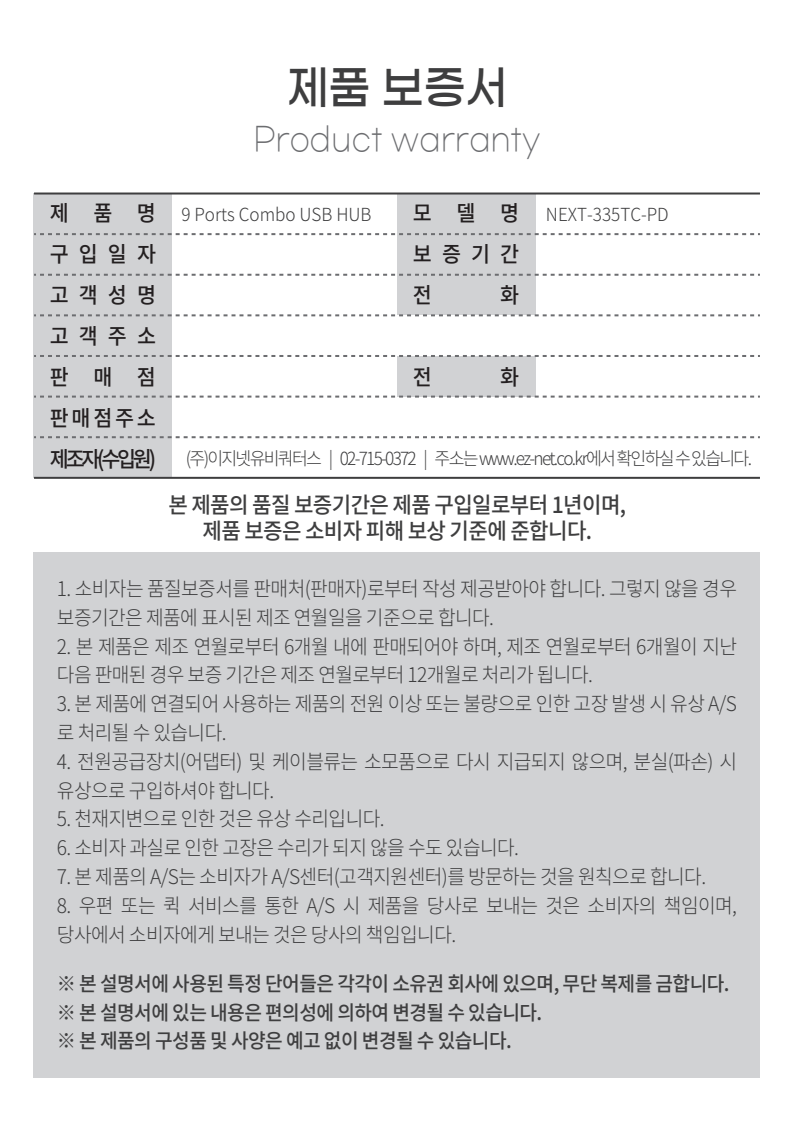
<style>
.page{position:relative;width:794px;height:1134px;background:#fff}
.page>*{position:absolute;margin:0;border:0;box-sizing:border-box;transform-origin:0 0}
.t1{font:46px "Gmarket Sans TTF Medium";color:#3e3e3f;scale:.95 1}
.t2{font:32.4px "Gmarket Sans TTF Light";letter-spacing:-.01em;color:#6c6d70;scale:.95 1}
.t3{font:500 22.4px/25.6px "Noto Sans CJ Kkr";letter-spacing:-.03em;color:#3e3e3f;text-align:center;scale:.95 1}
.t4{font:500 21.6px/41.2px "Noto Sans CJ Kkr";letter-spacing:.485em;color:#231f20;text-align:justify;scale:.95 1}
.t5{font:300 20.4px/28.8px "Noto Sans CJ Kkr";letter-spacing:-.03em;color:#3e3e3f;scale:.95 1}
.t6{font:500 20.4px/28.8px "Noto Sans CJ Kkr";letter-spacing:-.03em;color:#3e3e3f;scale:.95 1}
.t7{font:300 18px "Noto Sans CJ Kkr";letter-spacing:-.1em;color:#3e3e3f;scale:.95 1}
.t8{font:300 18px "Noto Sans CJ Kkr";color:#3e3e3f;scale:.95 1}
</style>
<div class="page">
<div style="left:34px;top:193px;width:138px;height:285px;background:#d1d2d4"></div>
<div style="left:397px;top:193px;width:138px;height:122px;background:#d1d2d4"></div>
<div style="left:397px;top:356px;width:138px;height:41px;background:#d1d2d4"></div>
<hr style="left:34px;top:477px;width:726px;height:2px;background:#3e3e3f">
<hr style="left:34px;top:192px;width:726px;height:2px;background:#3e3e3f">
<svg style="left:34px;top:233px;width:726px;height:2px"></svg>
<svg style="left:34px;top:274px;width:726px;height:2px"></svg>
<svg style="left:34px;top:314px;width:726px;height:2px"></svg>
<svg style="left:34px;top:355px;width:726px;height:2px"></svg>
<svg style="left:34px;top:396px;width:726px;height:2px"></svg>
<svg style="left:34px;top:436px;width:726px;height:2px"></svg>
<div style="left:34px;top:552px;width:726px;height:525px;background:#d1d2d4"></div>
<h1 class="t1" style="left:287px;top:63px;width:234px">제품 보증서</h1>
<h2 class="t2" style="left:253px;top:122px;width:304px">Product warranty</h2>
<p class="t4" style="left:50px;top:193px;width:113px">제품명 구입일자 고객성명 고객주소 판매점 판매점주소 제조자(수입원)</p>
<p class="t4" style="left:413px;top:193px;width:113px">모델명 보증기간 전</p>
<p class="t8" style="left:181px;top:204px;width:202px">9 Ports Combo USB HUB</p>
<p class="t8" style="left:546px;top:204px;width:131px">NEXT-335TC-PD</p>
<p class="t4" style="left:500px;top:275px;width:22px">화</p>
<p class="t4" style="left:413px;top:357px;width:22px">전</p>
<p class="t4" style="left:500px;top:357px;width:22px">화</p>
<p class="t7" style="left:186px;top:449px;width:597px">(주)이지넷유비쿼터스 | 02-715-0372 | 주소는 www.ez-net.co.kr에서 확인하실 수 있습니다.</p>
<p class="t3" style="left:168px;top:493px;width:483px">본 제품의 품질 보증기간은 제품 구입일로부터 1년이며, 제품 보증은 소비자 피해 보상 기준에 준합니다.</p>
<p class="t5" style="left:57px;top:575px;width:717px">1. 소비자는 품질보증서를 판매처(판매자)로부터 작성 제공받아야 합니다. 그렇지 않을 경우 보증기간은 제품에 표시된 제조 연월일을 기준으로 합니다.</p>
<p class="t5" style="left:57px;top:632px;width:717px">2. 본 제품은 제조 연월로부터 6개월 내에 판매되어야 하며, 제조 연월로부터 6개월이 지난 다음 판매된 경우 보증 기간은 제조 연월로부터 12개월로 처리가 됩니다.</p>
<p class="t5" style="left:57px;top:690px;width:717px">3. 본 제품에 연결되어 사용하는 제품의 전원 이상 또는 불량으로 인한 고장 발생 시 유상 A/S 로 처리될 수 있습니다.</p>
<p class="t5" style="left:57px;top:747px;width:717px">4. 전원공급장치(어댑터) 및 케이블류는 소모품으로 다시 지급되지 않으며, 분실(파손) 시 유상으로 구입하셔야 합니다.</p>
<p class="t5" style="left:57px;top:805px;width:346px">5. 천재지변으로 인한 것은 유상 수리입니다.</p>
<p class="t5" style="left:57px;top:834px;width:488px">6. 소비자 과실로 인한 고장은 수리가 되지 않을 수도 있습니다.</p>
<p class="t5" style="left:57px;top:863px;width:685px">7. 본 제품의 A/S는 소비자가 A/S센터(고객지원센터)를 방문하는 것을 원칙으로 합니다.</p>
<p class="t5" style="left:57px;top:891px;width:717px">8. 우편 또는 퀵 서비스를 통한 A/S 시 제품을 당사로 보내는 것은 소비자의 책임이며, 당사에서 소비자에게 보내는 것은 당사의 책임입니다.</p>
<p class="t6" style="left:57px;top:969px;width:709px">※ 본 설명서에 사용된 특정 단어들은 각각이 소유권 회사에 있으며, 무단 복제를 금합니다. ※ 본 설명서에 있는 내용은 편의성에 의하여 변경될 수 있습니다.<br>※ 본 제품의 구성품 및 사양은 예고 없이 변경될 수 있습니다.</p>
</div>
